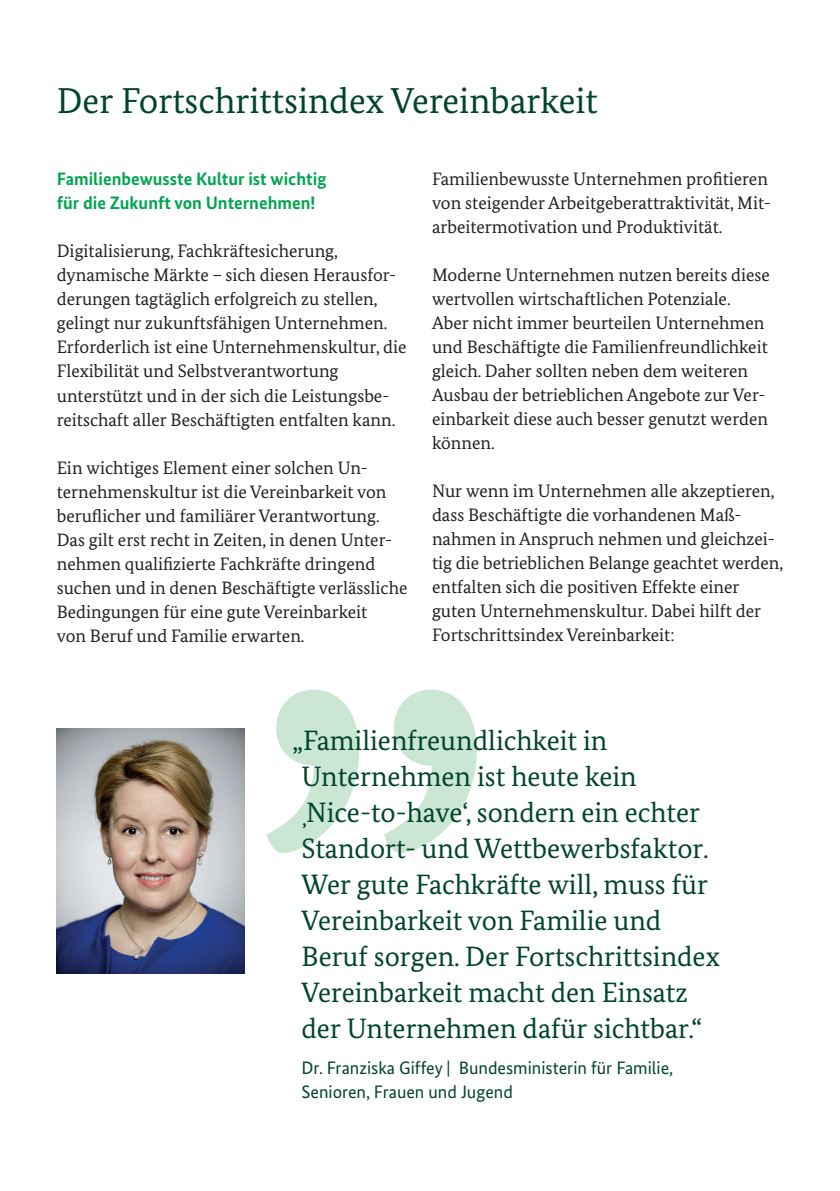
<style>
.page{position:relative;width:840px;height:1191px;background:#fff}
.page>*{position:absolute;margin:0;border:0;box-sizing:border-box;transform-origin:0 0}
.t1{font:36px "Bundes Serif";color:#00442d}
.t2{font:28px/36px "Bundes Serif";color:#00442d}
.t3{font:18px/24px "Bundes Serif";color:#231f20}
.t4{font:18px/24px "Bundes Sans";color:#00442d}
.t5{font:700 18px/24px "Bundes Sans";color:#00a54f}
</style>
<div class="page">
<svg style="left:266px;top:689px;width:210px;height:164px"></svg>
<img style="left:57px;top:728px;width:187px;height:245px">
<h1 class="t1" style="left:57px;top:79px;width:542px">Der Fortschrittsindex Vereinbarkeit</h1>
<p class="t5" style="left:57px;top:167px;width:271px">Familienbewusste Kultur ist wichtig für die Zukunft von Unternehmen!</p>
<p class="t3" style="left:57px;top:239px;width:351px">Digitalisierung, Fachkräftesicherung, dynamische Märkte – sich diesen Herausfor&shy;derungen tagtäglich erfolgreich zu stellen, gelingt nur zukunftsfähigen Unternehmen.<br>Erforderlich ist eine Unternehmenskultur, die Flexibilität und Selbstverantwortung unterstützt und in der sich die Leistungsbe&shy;reitschaft aller Beschäftigten entfalten kann.</p>
<p class="t3" style="left:57px;top:455px;width:352px">Ein wichtiges Element einer solchen Un&shy;ternehmenskultur ist die Vereinbarkeit von beruflicher und familiärer Verantwortung.<br>Das gilt erst recht in Zeiten, in denen Unter&shy;nehmen qualifizierte Fachkräfte dringend suchen und in denen Beschäftigte verlässliche Bedingungen für eine gute Vereinbarkeit<br>von Beruf und Familie erwarten.</p>
<p class="t3" style="left:432px;top:167px;width:340px">Familienbewusste Unternehmen profitieren von steigender Arbeitgeberattraktivität, Mit&shy;arbeitermotivation und Produktivität.</p>
<p class="t3" style="left:432px;top:263px;width:339px">Moderne Unternehmen nutzen bereits diese wertvollen wirtschaftlichen Potenziale.<br>Aber nicht immer beurteilen Unternehmen und Beschäftigte die Familienfreundlichkeit gleich. Daher sollten neben dem weiteren Ausbau der betrieblichen Angebote zur Ver&shy;einbarkeit diese auch besser genutzt werden können.</p>
<p class="t3" style="left:432px;top:479px;width:352px">Nur wenn im Unternehmen alle akzeptieren, dass Beschäftigte die vorhandenen Maß&shy;nahmen in Anspruch nehmen und gleichzei&shy;tig die betrieblichen Belange geachtet werden, entfalten sich die positiven Effekte einer guten Unternehmenskultur. Dabei hilft der Fortschrittsindex Vereinbarkeit:</p>
<h2 class="t2" style="left:301px;top:722px;width:336px;text-indent:-9px">„Familienfreundlichkeit in<br>Unternehmen ist heute kein</h2>
<p class="t2" style="left:301px;top:794px;width:419px">•Nice-to-haveʻ, sondern ein echter Standort- und Wettbewerbsfaktor.<br>Wer gute Fachkräfte will, muss für Vereinbarkeit von Familie und Beruf sorgen. Der Fortschrittsindex Vereinbarkeit macht den Einsatz der Unternehmen dafür sichtbar.“</p>
<p class="t4" style="left:301px;top:1055px;width:373px">Dr. Franziska Giffey | Bundesministerin für Familie,<br>Senioren, Frauen und Jugend</p>
</div>
